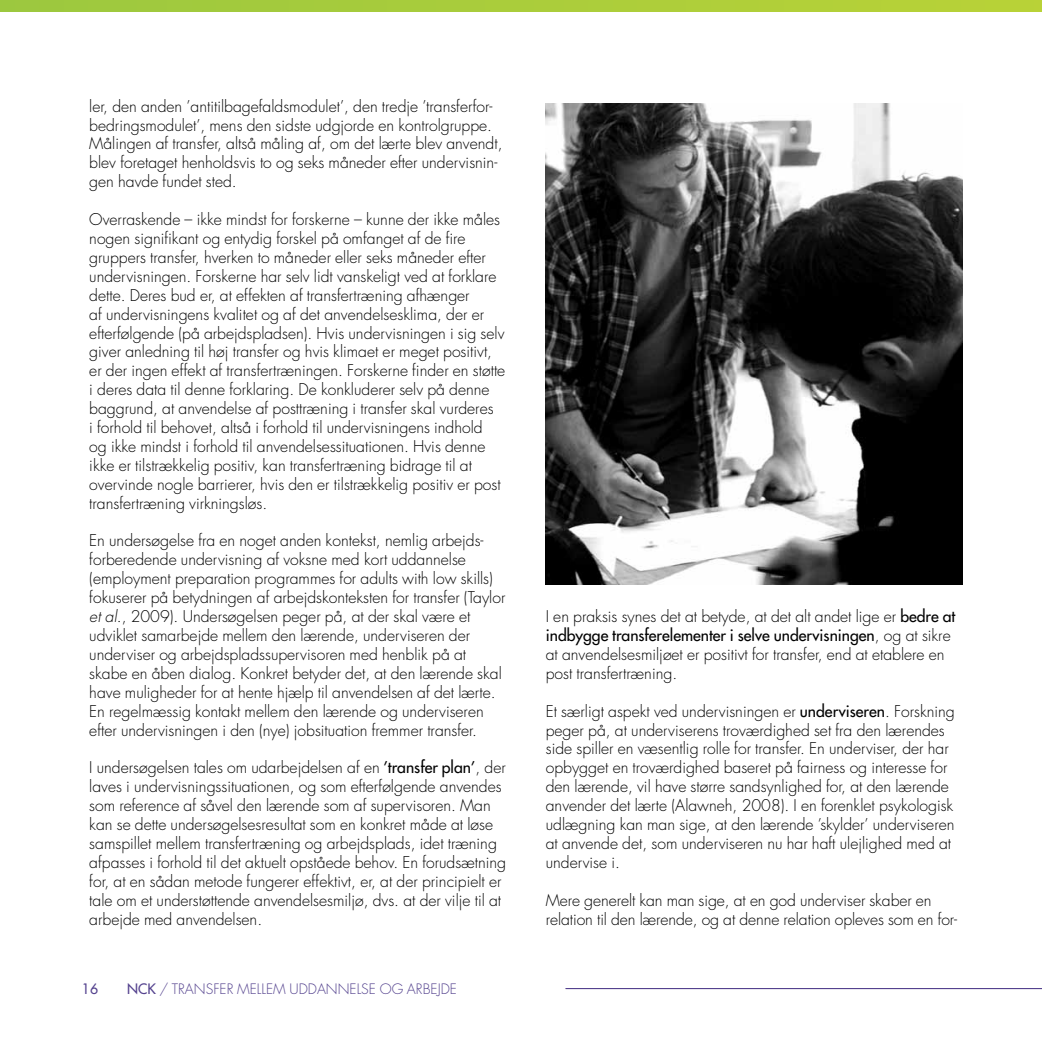
<style>
.page{position:relative;width:1042px;height:1042px;background:#fff}
.page>*{position:absolute;margin:0;border:0;box-sizing:border-box;transform-origin:0 0}
.t1{font:300 15.75px/18.9px "Futura Std";color:#000}
.t2{font:300 14px "Futura Std";color:#54428e}
.t3{font:500 14px "Futura Std";color:#54428e}
.s1{font-style:italic}
.s2{font-weight:500}
</style>
<div class="page">
<hr style="left:566px;top:988px;width:476px;height:1px;background:#54428e">
<svg style="left:0;top:0;width:1042px;height:11px;background:#aacc3b"></svg>
<img style="left:546px;top:104px;width:416px;height:480px">
<p class="t1" style="left:89px;top:97px;width:415px">ler, den anden ’antitilbagefaldsmodulet’, den tredje ’transferfor&shy;bedringsmodulet’, mens den sidste udgjorde en kontrolgruppe.<br>Målingen af transfer, altså måling af, om det lærte blev anvendt, blev foretaget henholdsvis to og seks måneder efter undervisnin&shy;gen havde fundet sted.</p>
<p class="t1" style="left:89px;top:210px;width:417px">Overraskende – ikke mindst for forskerne – kunne der ikke måles nogen signifikant og entydig forskel på omfanget af de fire gruppers transfer, hverken to måneder eller seks måneder efter undervisningen. Forskerne har selv lidt vanskeligt ved at forklare dette. Deres bud er, at effekten af transfertræning afhænger<br>af undervisningens kvalitet og af det anvendelsesklima, der er efterfølgende (på arbejdspladsen). Hvis undervisningen i sig selv giver anledning til høj transfer og hvis klimaet er meget positivt, er der ingen effekt af transfertræningen. Forskerne finder en støtte i deres data til denne forklaring. De konkluderer selv på denne baggrund, at anvendelse af posttræning i transfer skal vurderes<br>i forhold til behovet, altså i forhold til undervisningens indhold<br>og ikke mindst i forhold til anvendelsessituationen. Hvis denne ikke er tilstrækkelig positiv, kan transfertræning bidrage til at overvinde nogle barrierer, hvis den er tilstrækkelig positiv er post transfertræning virkningsløs.</p>
<p class="t1" style="left:89px;top:532px;width:418px">En undersøgelse fra en noget anden kontekst, nemlig arbejds&shy;forberedende undervisning af voksne med kort uddannelse (employment preparation programmes for adults with low skills) fokuserer på betydningen af arbejdskonteksten for transfer (Taylor <span class="s1">et al</span>., 2009). Undersøgelsen peger på, at der skal være et udviklet samarbejde mellem den lærende, underviseren der underviser og arbejdspladssupervisoren med henblik på at skabe en åben dialog. Konkret betyder det, at den lærende skal have muligheder for at hente hjælp til anvendelsen af det lærte.<br>En regelmæssig kontakt mellem den lærende og underviseren efter undervisningen i den (nye) jobsituation fremmer transfer.</p>
<p class="t1" style="left:89px;top:758px;width:418px">I undersøgelsen tales om udarbejdelsen af en <span class="s2">’transfer plan’</span>, der laves i undervisningssituationen, og som efterfølgende anvendes som reference af såvel den lærende som af supervisoren. Man kan se dette undersøgelsesresultat som en konkret måde at løse samspillet mellem transfertræning og arbejdsplads, idet træning afpasses i forhold til det aktuelt opståede behov. En forudsætning for, at en sådan metode fungerer effektivt, er, at der principielt er tale om et understøttende anvendelsesmiljø, dvs. at der vilje til at arbejde med anvendelsen.</p>
<p class="t3" style="left:82px;top:980px;width:18px">16</p>
<p class="t2" style="left:127px;top:980px;width:331px"><span class="s2">NCK</span> / transfer mellem uddannelse og arbejde</p>
<p class="t1" style="left:546px;top:607px;width:411px">I en praksis synes det at betyde, at det alt andet lige er <span class="s2">bedre at indbygge transferelementer i selve undervisningen</span>, og at sikre at anvendelsesmiljøet er positivt for transfer, end at etablere en post transfertræning.</p>
<p class="t1" style="left:546px;top:702px;width:410px">Et særligt aspekt ved undervisningen er <span class="s2">underviseren</span>. Forskning peger på, at underviserens troværdighed set fra den lærendes side spiller en væsentlig rolle for transfer. En underviser, der har opbygget en troværdighed baseret på fairness og interesse for den lærende, vil have større sandsynlighed for, at den lærende anvender det lærte (Alawneh, 2008). I en forenklet psykologisk udlægning kan man sige, at den lærende ’skylder’ underviseren at anvende det, som underviseren nu har haft ulejlighed med at undervise i.</p>
<p class="t1" style="left:546px;top:891px;width:413px">Mere generelt kan man sige, at en god underviser skaber en relation til den lærende, og at denne relation opleves som en for-</p>
</div>
